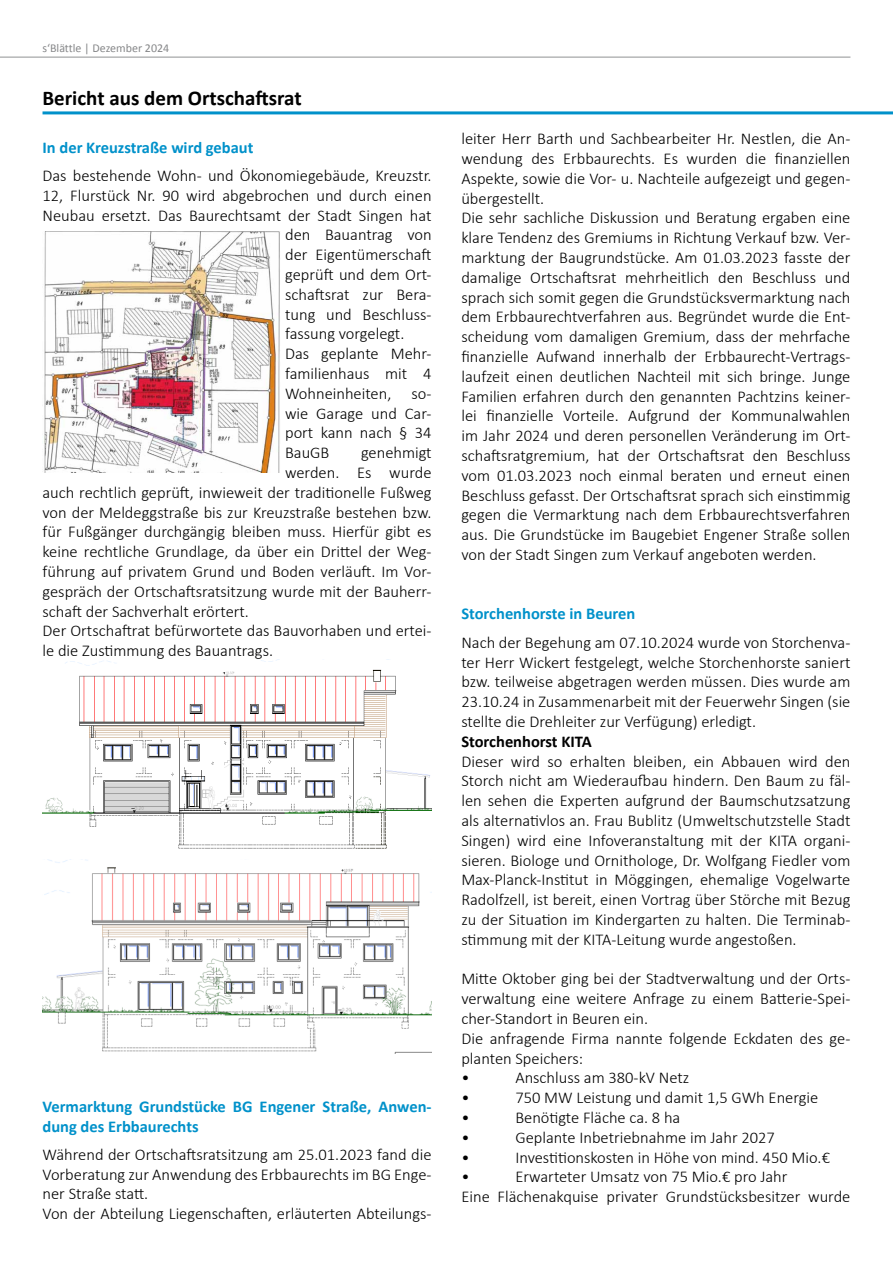
<style>
.page{position:relative;width:893px;height:1263px;background:#fff}
.page>*{position:absolute;margin:0;border:0;box-sizing:border-box;transform-origin:0 0}
.t1{font:700 21px "Calibri";color:#000}
.t2{font:300 16.5px/19.8px "Calibri";color:#000}
.t3{font:700 16.5px/19.8px "Calibri";color:#0091ca}
.t4{font:700 16.5px "Calibri";color:#000}
.t5{font:12px "Calibri";color:#87888a}
</style>
<div class="page">
<hr style="left:0;top:57px;width:850px;height:1px;background:#9c9e9f">
<hr style="left:43px;top:111px;width:850px;height:3px;background:#0091ca">
<img style="left:44px;top:232px;width:236px;height:240px">
<img style="left:43px;top:660px;width:389px;height:188px">
<img style="left:43px;top:859px;width:389px;height:194px">
<p class="t5" style="left:43px;top:39px;width:128px">s‘Blättle | Dezember 2024</p>
<p class="t1" style="left:43px;top:83px;width:261px">Bericht aus dem Ortschaftsrat</p>
<p class="t3" style="left:43px;top:137px;width:212px">In der Kreuzstraße wird gebaut</p>
<p class="t2" style="left:43px;top:165px;width:391px">Das bestehende Wohn- und Ökonomiegebäude, Kreuzstr.</p>
<p class="t2" style="left:43px;top:185px;width:391px">12, Flurstück Nr. 90 wird abgebrochen und durch einen</p>
<p class="t2" style="left:43px;top:205px;width:391px">Neubau ersetzt. Das Baurechtsamt der Stadt Singen hat</p>
<p class="t2" style="left:285px;top:225px;width:148px">den Bauantrag von</p>
<p class="t2" style="left:285px;top:245px;width:148px">der Eigentümerschaft</p>
<p class="t2" style="left:285px;top:264px;width:148px">geprüft und dem Ort-</p>
<p class="t2" style="left:285px;top:284px;width:148px">schaftsrat zur Bera-</p>
<p class="t2" style="left:285px;top:304px;width:148px">tung und Beschluss-</p>
<p class="t2" style="left:285px;top:324px;width:121px">fassung vorgelegt.</p>
<p class="t2" style="left:285px;top:344px;width:148px">Das geplante Mehr-</p>
<p class="t2" style="left:285px;top:363px;width:148px">familienhaus mit 4</p>
<p class="t2" style="left:285px;top:383px;width:148px">Wohneinheiten, so-</p>
<p class="t2" style="left:285px;top:403px;width:148px">wie Garage und Car-</p>
<p class="t2" style="left:285px;top:423px;width:148px">port kann nach § 34</p>
<p class="t2" style="left:285px;top:443px;width:46px">BauGB</p>
<p class="t2" style="left:361px;top:443px;width:72px">genehmigt</p>
<p class="t2" style="left:285px;top:462px;width:148px">werden. Es wurde</p>
<p class="t2" style="left:43px;top:482px;width:391px">auch rechtlich geprüft, inwieweit der traditionelle Fußweg</p>
<p class="t2" style="left:43px;top:502px;width:391px">von der Meldeggstraße bis zur Kreuzstraße bestehen bzw.</p>
<p class="t2" style="left:43px;top:522px;width:391px">für Fußgänger durchgängig bleiben muss. Hierfür gibt es</p>
<p class="t2" style="left:43px;top:542px;width:391px">keine rechtliche Grundlage, da über ein Drittel der Weg-</p>
<p class="t2" style="left:43px;top:561px;width:391px">führung auf privatem Grund und Boden verläuft. Im Vor-</p>
<p class="t2" style="left:43px;top:581px;width:391px">gespräch der Ortschaftsratsitzung wurde mit der Bauherr-</p>
<p class="t2" style="left:43px;top:601px;width:208px">schaft der Sachverhalt erörtert.</p>
<p class="t2" style="left:43px;top:621px;width:391px">Der Ortschaftrat befürwortete das Bauvorhaben und ertei-</p>
<p class="t2" style="left:43px;top:641px;width:232px">le die Zustimmung des Bauantrags.</p>
<p class="t3" style="left:43px;top:1096px;width:391px">Vermarktung Grundstücke BG Engener Straße, Anwen&shy;dung des Erbbaurechts</p>
<p class="t2" style="left:43px;top:1144px;width:391px">Während der Ortschaftsratsitzung am 25.01.2023 fand die Vorberatung zur Anwendung des Erbbaurechts im BG Enge&shy;ner Straße statt.<br>Von der Abteilung Liegenschaften, erläuterten Abteilungs-</p>
<p class="t2" style="left:461px;top:129px;width:391px">leiter Herr Barth und Sachbearbeiter Hr. Nestlen, die An&shy;wendung des Erbbaurechts. Es wurden die finanziellen Aspekte, sowie die Vor- u. Nachteile aufgezeigt und gegen&shy;übergestellt.<br>Die sehr sachliche Diskussion und Beratung ergaben eine klare Tendenz des Gremiums in Richtung Verkauf bzw. Ver&shy;marktung der Baugrundstücke. Am 01.03.2023 fasste der damalige Ortschaftsrat mehrheitlich den Beschluss und sprach sich somit gegen die Grundstücksvermarktung nach dem Erbbaurechtverfahren aus. Begründet wurde die Ent&shy;scheidung vom damaligen Gremium, dass der mehrfache finanzielle Aufwand innerhalb der Erbbaurecht-Vertrags&shy;laufzeit einen deutlichen Nachteil mit sich bringe. Junge Familien erfahren durch den genannten Pachtzins keiner&shy;lei finanzielle Vorteile. Aufgrund der Kommunalwahlen im Jahr 2024 und deren personellen Veränderung im Ort&shy;schaftsratgremium, hat der Ortschaftsrat den Beschluss vom 01.03.2023 noch einmal beraten und erneut einen Beschluss gefasst. Der Ortschaftsrat sprach sich einstimmig gegen die Vermarktung nach dem Erbbaurechtsverfahren aus. Die Grundstücke im Baugebiet Engener Straße sollen von der Stadt Singen zum Verkauf angeboten werden.</p>
<p class="t3" style="left:461px;top:603px;width:176px">Storchenhorste in Beuren</p>
<p class="t2" style="left:461px;top:632px;width:391px;text-align:justify">Nach der Begehung am 07.10.2024 wurde von Storchenva&shy;ter Herr Wickert festgelegt, welche Storchenhorste saniert bzw. teilweise abgetragen werden müssen. Dies wurde am 23.10.24 in Zusammenarbeit mit der Feuerwehr Singen (sie stellte die Drehleiter zur Verfügung) erledigt.</p>
<p class="t4" style="left:461px;top:730px;width:132px">Storchenhorst KITA</p>
<p class="t2" style="left:461px;top:751px;width:391px;text-align:justify">Dieser wird so erhalten bleiben, ein Abbauen wird den Storch nicht am Wiederaufbau hindern. Den Baum zu fäl&shy;len sehen die Experten aufgrund der Baumschutzsatzung als alternativlos an. Frau Bublitz (Umweltschutzstelle Stadt Singen) wird eine Infoveranstaltung mit der KITA organi&shy;sieren. Biologe und Ornithologe, Dr. Wolfgang Fiedler vom Max-Planck-Institut in Möggingen, ehemalige Vogelwarte Radolfzell, ist bereit, einen Vortrag über Störche mit Bezug zu der Situation im Kindergarten zu halten. Die Terminab&shy;stimmung mit der KITA-Leitung wurde angestoßen.</p>
<p class="t2" style="left:461px;top:969px;width:391px">Mitte Oktober ging bei der Stadtverwaltung und der Orts&shy;verwaltung eine weitere Anfrage zu einem Batterie-Spei&shy;cher-Standort in Beuren ein.<br>Die anfragende Firma nannte folgende Eckdaten des ge&shy;planten Speichers:<br>•</p>
<p class="t2" style="left:515px;top:1068px;width:175px">Anschluss am 380-kV Netz</p>
<p class="t2" style="left:461px;top:1088px;width:10px">•</p>
<p class="t2" style="left:515px;top:1088px;width:304px">750 MW Leistung und damit 1,5 GWh Energie</p>
<p class="t2" style="left:461px;top:1107px;width:10px">•</p>
<p class="t2" style="left:515px;top:1107px;width:166px">Benötigte Fläche ca. 8 ha</p>
<p class="t2" style="left:461px;top:1127px;width:10px">•</p>
<p class="t2" style="left:515px;top:1127px;width:261px">Geplante Inbetriebnahme im Jahr 2027</p>
<p class="t2" style="left:461px;top:1147px;width:10px">•</p>
<p class="t2" style="left:515px;top:1147px;width:316px">Investitionskosten in Höhe von mind. 450 Mio.€</p>
<p class="t2" style="left:461px;top:1167px;width:10px">•</p>
<p class="t2" style="left:461px;top:1167px;width:391px;text-align:center">Erwarteter Umsatz von 75 Mio.€ pro Jahr<br>Eine Flächenakquise privater Grundstücksbesitzer wurde</p>
</div>
